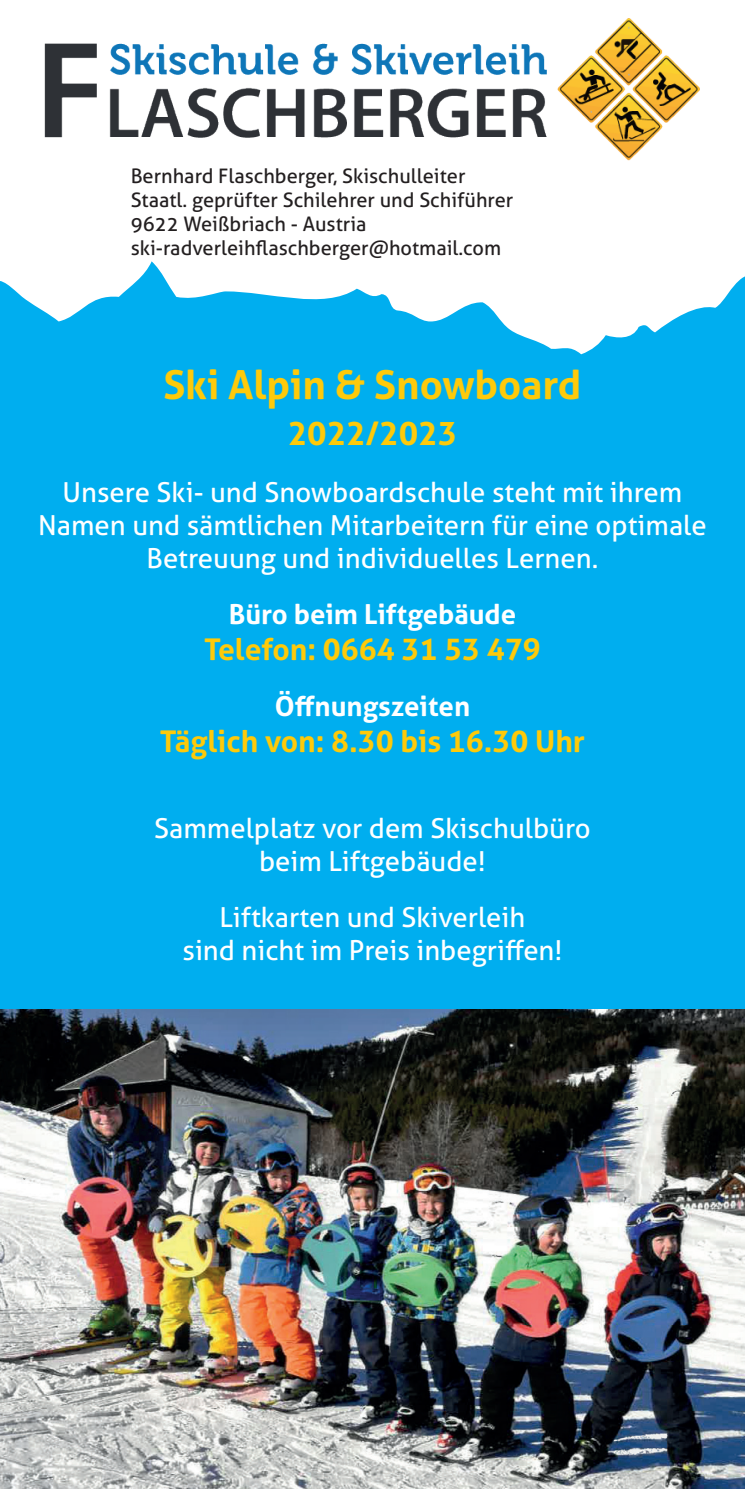
<style>
.page{position:relative;width:745px;height:1489px;background:#fff}
.page>*{position:absolute;margin:0;border:0;box-sizing:border-box;transform-origin:0 0}
.t1{font:700 40px "Aller";color:#feca0a}
.t2{font:700 32.5px "Aller";color:#feca0a}
.t3{font:700 30px "Aller";color:#feca0a}
.t4{font:27.5px/33px "Aller";color:#fff;text-align:center}
.t5{font:700 27.5px "Aller";color:#fff}
.t6{font:20px/24px "Aller";color:#231f20}
</style>
<div class="page">
<div style="left:0;top:221px;width:744px;height:1267px;background:#00aeef"></div>
<svg style="left:0;top:221px;width:744px;height:133px;fill:#fff"></svg>
<img style="left:44px;top:18px;width:656px;height:143px">
<img style="left:0;top:1009px;width:744px;height:479px">
<p class="t6" style="left:131px;top:164px;width:384px">Bernhard Flaschberger, Skischulleiter Staatl. geprüfter Schilehrer und Schiführer 9622 Weißbriach - Austria ski-radverleihflaschberger@hotmail.com</p>
<h1 class="t1" style="left:163px;top:360px;width:419px">Ski Alpin &amp; Snowboard</h1>
<p class="t2" style="left:287px;top:414px;width:171px">2022/2023</p>
<p class="t4" style="left:38px;top:475px;width:669px">Unsere Ski- und Snowboardschule steht mit ihrem<br>Namen und sämtlichen Mitarbeitern für eine optimale<br>Betreuung und individuelles Lernen.</p>
<p class="t5" style="left:228px;top:597px;width:289px">Büro beim Liftgebäude</p>
<p class="t3" style="left:204px;top:630px;width:338px">Telefon: 0664 31 53 479</p>
<p class="t5" style="left:274px;top:689px;width:197px">Öffnungszeiten</p>
<p class="t3" style="left:160px;top:722px;width:426px">Täglich von: 8.30 bis 16.30 Uhr</p>
<p class="t4" style="left:154px;top:811px;width:438px">Sammelplatz vor dem Skischulbüro beim Liftgebäude!</p>
<p class="t4" style="left:182px;top:900px;width:381px">Liftkarten und Skiverleih<br>sind nicht im Preis inbegriffen!</p>
</div>
